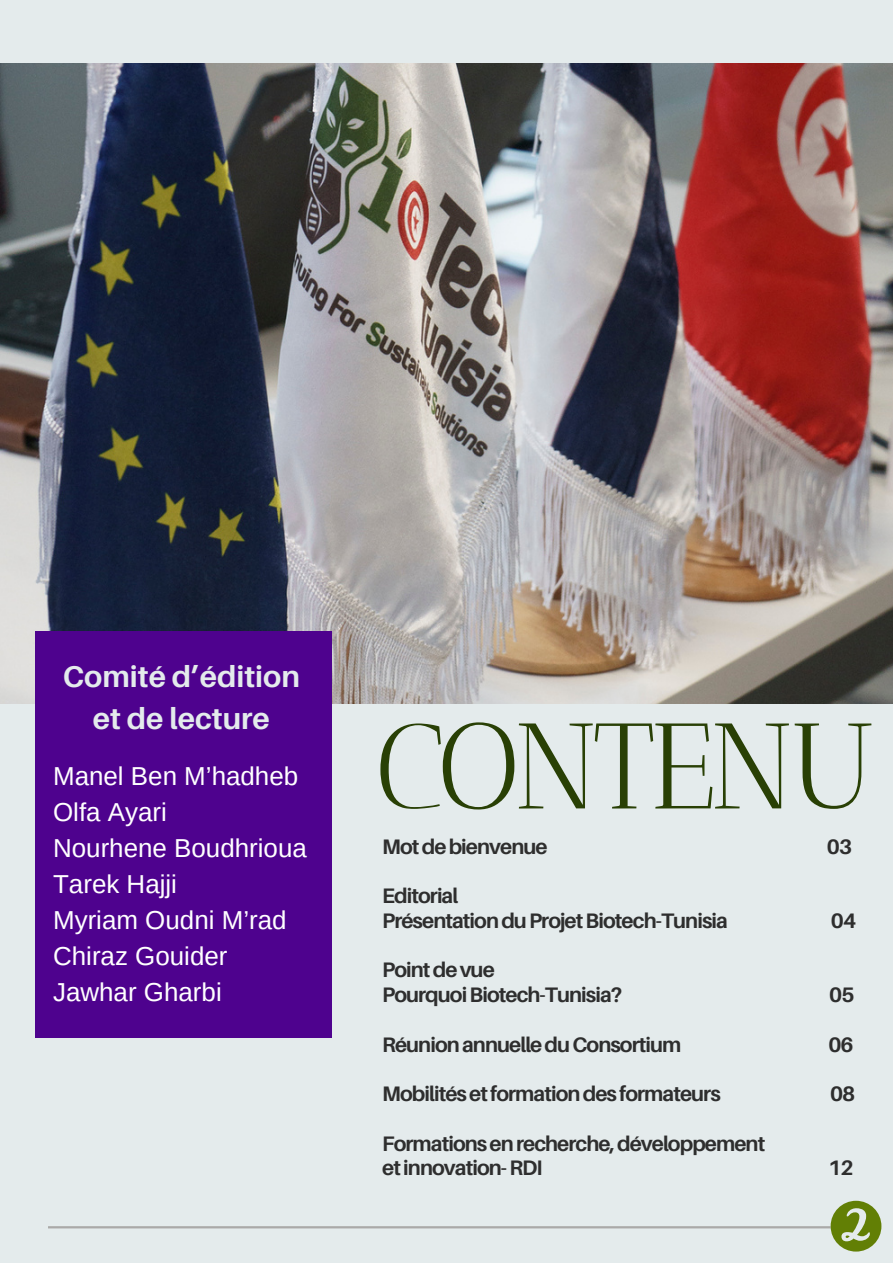
<style>
.page{position:relative;width:893px;height:1264px;background:#fff}
.page>*{position:absolute;margin:0;border:0;box-sizing:border-box;transform-origin:0 0}
.t1{font:121.2px "Antic Didone";letter-spacing:-.05em;color:#294005}
.t2{font:700 30px/41.5px "Aileron";color:#e4ebec;text-align:center}
.t3{font:25.95px/36px "Arimo";color:#fff}
.t4{font:700 21px "Aileron";letter-spacing:-.045em;color:#2e2e2e}
</style>
<div class="page">
<div style="left:0;top:0;width:892px;height:1262px;background:#e4ebec"></div>
<img style="left:0;top:64px;width:892px;height:639px">
<hr style="left:48px;top:1226px;width:782px;height:2px;background:#aaa9a8">
<div style="left:36px;top:631px;width:296px;height:406px;background:#4e028e"></div>
<svg style="left:830px;top:1200px;width:51px;height:51px"></svg>
<p class="t2" style="left:63px;top:655px;width:239px">Comité d’édition et de lecture</p>
<p class="t3" style="left:53px;top:757px;width:246px">Manel Ben M’hadheb<br>Olfa Ayari</p>
<p class="t3" style="left:53px;top:829px;width:255px">Nourhene Boudhrioua</p>
<p class="t3" style="left:53px;top:865px;width:125px">Tarek Hajji</p>
<p class="t3" style="left:53px;top:901px;width:235px">Myriam Oudni M’rad</p>
<p class="t3" style="left:53px;top:937px;width:176px">Chiraz Gouider</p>
<p class="t3" style="left:53px;top:973px;width:170px">Jawhar Gharbi</p>
<p class="t1" style="left:375px;top:694px;width:503px">CONTENU</p>
<p class="t4" style="left:382px;top:833px;width:167px">Motdebienvenue</p>
<p class="t4" style="left:826px;top:833px;width:27px">03</p>
<p class="t4" style="left:382px;top:882px;width:78px">Editorial</p>
<p class="t4" style="left:382px;top:907px;width:347px">PrésentationduProjetBiotech-Tunisia</p>
<p class="t4" style="left:830px;top:907px;width:27px">04</p>
<p class="t4" style="left:382px;top:956px;width:114px">Pointdevue</p>
<p class="t4" style="left:382px;top:981px;width:242px">PourquoiBiotech-Tunisia?</p>
<p class="t4" style="left:829px;top:981px;width:27px">05</p>
<p class="t4" style="left:382px;top:1031px;width:300px">RéunionannuelleduConsortium</p>
<p class="t4" style="left:828px;top:1031px;width:27px">06</p>
<p class="t4" style="left:382px;top:1080px;width:340px">Mobilitésetformationdesformateurs</p>
<p class="t4" style="left:830px;top:1080px;width:27px">08</p>
<p class="t4" style="left:382px;top:1130px;width:384px">Formationsenrecherche,développement</p>
<p class="t4" style="left:382px;top:1154px;width:162px">etinnovation-RDI</p>
<p class="t4" style="left:828px;top:1154px;width:27px">12</p>
</div>
